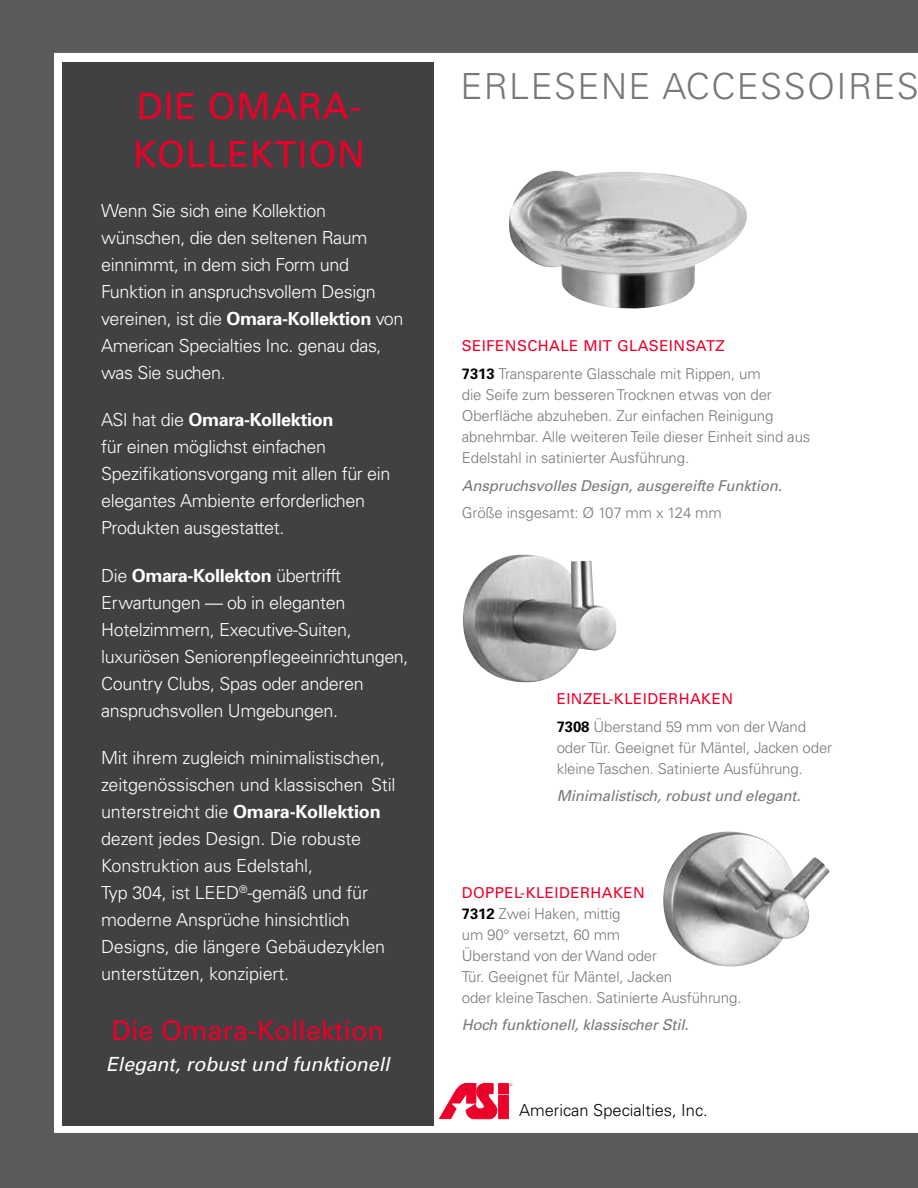
<style>
.page{position:relative;width:918px;height:1188px;background:#5a5a5a}
.page>*{position:absolute;margin:0;border:0;box-sizing:border-box;transform-origin:0 0}
.t1{font:36px/48px "Univers";letter-spacing:.02em;color:#eb0029}
.t2{font:300 36px "Univers";letter-spacing:.04em;color:#77787b}
.t3{font:27px "Univers";color:#eb0029}
.t4{font:italic 19.5px "Univers";color:#fff}
.t5{font:300 18px/27px "Univers";letter-spacing:-.02em;color:#fff}
.t6{font:300 16.5px "Univers";color:#000}
.t7{font:300 15px/21px "Univers";letter-spacing:-.01em;color:#77787b}
.t8{font:italic 15px "Univers";letter-spacing:-.01em;color:#77787b}
.s1{font-weight:700}
.s2{font-weight:400;color:#eb0029}
.s3{font-weight:700;color:#000}
</style>
<div class="page">
<div style="left:54px;top:53px;width:864px;height:1080px;background:#fff"></div>
<div style="left:62px;top:62px;width:371px;height:1064px;background:#414042"></div>
<svg style="left:439px;top:1083px;width:73px;height:36px;background:#f25e78"></svg>
<img style="left:453px;top:554px;width:163px;height:130px">
<img style="left:657px;top:831px;width:173px;height:144px">
<img style="left:508px;top:168px;width:251px;height:142px">
<h1 class="t1" style="left:133px;top:81px;width:233px">DIE OMARA-<br>KOLLEKTION</h1>
<p class="t5" style="left:101px;top:197px;width:304px">Wenn Sie sich eine Kollektion wünschen, die den seltenen Raum einnimmt, in dem sich Form und<br>Funktion in anspruchsvollem Design vereinen, ist die <span class="s1">Omara-Kollektion</span> von<br>American Specialties Inc. genau das, was Sie suchen.</p>
<p class="t5" style="left:101px;top:406px;width:291px">ASI hat die <span class="s1">Omara-Kollektion<br></span>für einen möglichst einfachen<br>Spezifikationsvorgang mit allen für ein elegantes Ambiente erforderlichen<br>Produkten ausgestattet.</p>
<p class="t5" style="left:101px;top:561px;width:309px">Die <span class="s1">Omara-Kollekton</span> übertrifft Erwartungen — ob in eleganten Hotelzimmern, Executive-Suiten, luxuriösen Seniorenpflegeeinrichtungen, Country Clubs, Spas oder anderen anspruchsvollen Umgebungen.</p>
<p class="t5" style="left:101px;top:743px;width:296px">Mit ihrem zugleich minimalistischen, zeitgenössischen und klassischen Stil unterstreicht die <span class="s1">Omara-Kollektion </span>dezent jedes Design. Die robuste Konstruktion aus Edelstahl,<br>Typ 304, ist LEED<sup>®</sup>-gemäß und für moderne Ansprüche hinsichtlich Designs, die längere Gebäudezyklen unterstützen, konzipiert.</p>
<h2 class="t3" style="left:112px;top:1013px;width:274px">Die Omara-Kollektion</h2>
<p class="t4" style="left:106px;top:1052px;width:285px">Elegant, robust und funktionell</p>
<h1 class="t2" style="left:460px;top:64px;width:460px">ERLESENE ACCESSOIRES</h1>
<p class="t7" style="left:462px;top:332px;width:300px;line-height:27.8px"><span class="s2">SEIFENSCHALE MIT GLASEINSATZ<br></span><span class="s3">7313</span> Transparente Glasschale mit Rippen, um</p>
<p class="t7" style="left:462px;top:384px;width:350px">die Seife zum besseren Trocknen etwas von der Oberfläche abzuheben. Zur einfachen Reinigung abnehmbar. Alle weiteren Teile dieser Einheit sind aus Edelstahl in satinierter Ausführung.</p>
<p class="t8" style="left:462px;top:476px;width:322px">Anspruchsvolles Design, ausgereifte Funktion.</p>
<p class="t7" style="left:462px;top:502px;width:261px">Größe insgesamt: Ø 107 mm x 124 mm</p>
<p class="t7" style="left:557px;top:684px;width:251px;line-height:27.8px"><span class="s2">EINZEL-KLEIDERHAKEN<br></span><span class="s3">7308</span> Überstand 59 mm von der Wand</p>
<p class="t7" style="left:557px;top:736px;width:277px">oder Tür. Geeignet für Mäntel, Jacken oder kleine Taschen. Satinierte Ausführung.</p>
<p class="t8" style="left:557px;top:787px;width:245px">Minimalistisch, robust und elegant.</p>
<p class="t7" style="left:462px;top:881px;width:281px"><span class="s2">DOPPEL-KLEIDERHAKEN<br></span><span class="s3">7312</span> Zwei Haken, mittig<br>um 90° versetzt, 60 mm<br>Überstand von der Wand oder<br>Tür. Geeignet für Mäntel, Jacken<br>oder kleine Taschen. Satinierte Ausführung.</p>
<p class="t8" style="left:462px;top:1016px;width:228px">Hoch funktionell, klassischer Stil.</p>
<p class="t6" style="left:519px;top:1100px;width:190px">American Specialties, Inc.</p>
</div>
